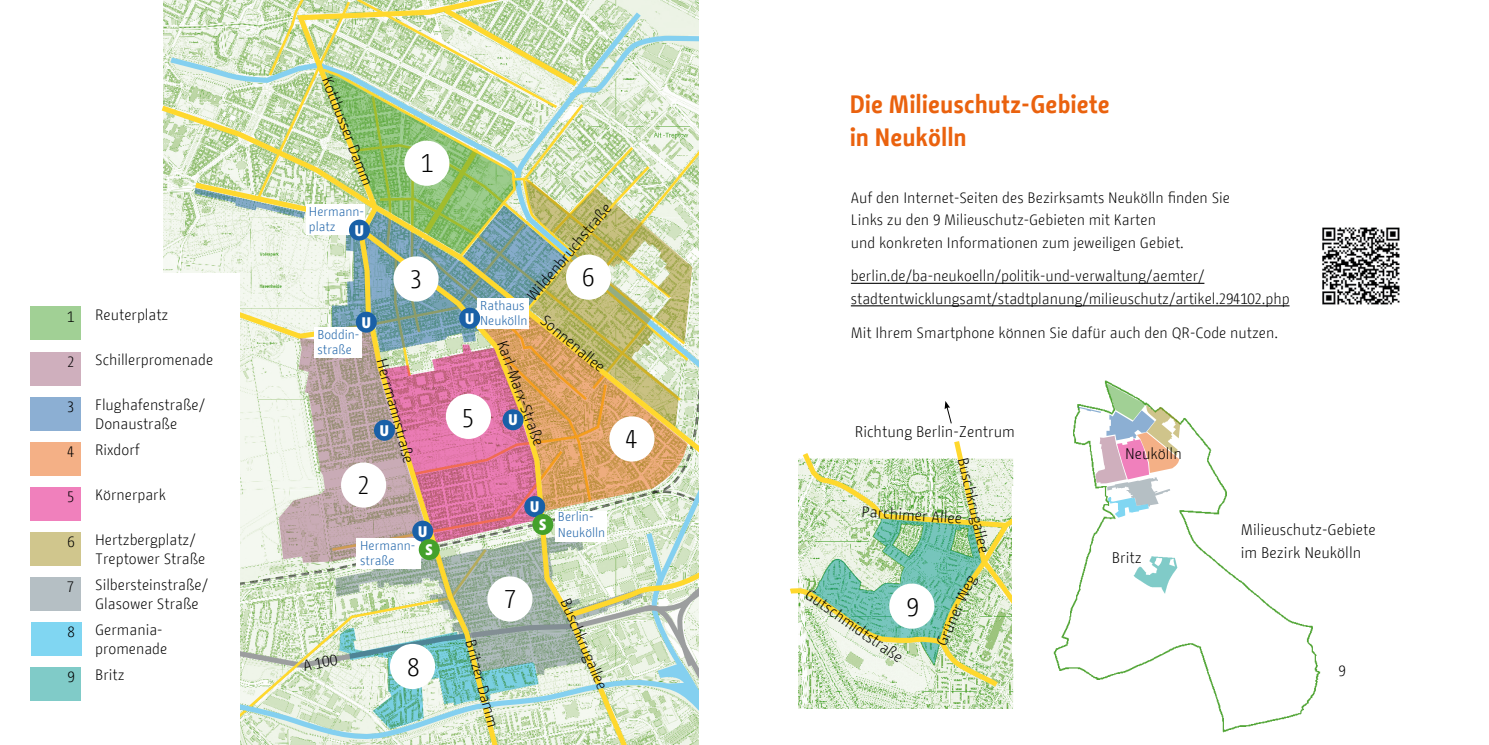
<style>
.page{position:relative;width:1489px;height:745px;background:#fff}
.page>*{position:absolute;margin:0;border:0;box-sizing:border-box;transform-origin:0 0}
.t1{font:300 25.5px "BMF Change";color:#000}
.t2{font:700 25px/33.8px "BMF Change";color:#ea620e}
.t3{font:300 15.25px/22.9px "BMF Change";color:#000}
.t4{font:900 15.25px "BMF Change";color:#fff}
.t5{font:300 15px/18.8px "BMF Change";color:#000}
.t6{font:300 12.75px/15.2px "BMF Change";color:#1960a7}
</style>
<div class="page">
<div style="left:30px;top:577px;width:50px;height:33px;background:#b5bfc4"></div>
<div style="left:31px;top:622px;width:50px;height:33px;background:#80d6f2"></div>
<div style="left:30px;top:666px;width:50px;height:33px;background:#80cbc8"></div>
<div style="left:30px;top:532px;width:50px;height:33px;background:#d0c68d"></div>
<div style="left:30px;top:487px;width:50px;height:33px;background:#f080bc"></div>
<div style="left:30px;top:442px;width:50px;height:33px;background:#f4b086"></div>
<div style="left:30px;top:397px;width:50px;height:33px;background:#8cafd3"></div>
<div style="left:30px;top:352px;width:50px;height:33px;background:#cfafbd"></div>
<div style="left:30px;top:306px;width:50px;height:34px;background:#a1d095"></div>
<img style="left:798px;top:691px;width:215px;height:16px">
<img style="left:1322px;top:227px;width:78px;height:78px">
<svg style="left:790px;top:441px;width:224px;height:250px"></svg>
<svg style="left:161px;top:0;width:538px;height:740px"></svg>
<div style="left:477px;top:298px;width:52px;height:30px;background:#fff"></div>
<div style="left:314px;top:327px;width:47px;height:30px;background:#fff"></div>
<div style="left:356px;top:538px;width:64px;height:30px;background:#fff"></div>
<div style="left:306px;top:205px;width:59px;height:30px;background:#fff"></div>
<div style="left:555px;top:511px;width:51px;height:30px;background:#fff"></div>
<div style="left:459px;top:307px;width:21px;height:21px;background:#1960a7;border-radius:50%"></div>
<div style="left:524px;top:495px;width:21px;height:21px;background:#1960a7;border-radius:50%"></div>
<div style="left:502px;top:409px;width:21px;height:21px;background:#1960a7;border-radius:50%"></div>
<div style="left:374px;top:419px;width:21px;height:21px;background:#1960a7;border-radius:50%"></div>
<div style="left:412px;top:520px;width:21px;height:21px;background:#1960a7;border-radius:50%"></div>
<div style="left:356px;top:311px;width:21px;height:21px;background:#1960a7;border-radius:50%"></div>
<div style="left:349px;top:219px;width:21px;height:21px;background:#1960a7;border-radius:50%"></div>
<div style="left:532px;top:513px;width:21px;height:21px;background:#44a12b;border-radius:50%"></div>
<div style="left:419px;top:538px;width:20px;height:21px;background:#44a12b;border-radius:50%"></div>
<img style="left:1053px;top:380px;width:268px;height:351px">
<img style="left:1130px;top:541px;width:49px;height:69px">
<svg style="left:1078px;top:382px;width:102px;height:135px"></svg>
<hr style="left:850px;top:282px;width:354px;height:2px;background:#000">
<hr style="left:850px;top:305px;width:439px;height:1px;background:#000">
<svg style="left:944px;top:401px;width:8px;height:23px"></svg>
<div style="left:1012px;top:485px;width:26px;height:172px;background:#fff"></div>
<p class="t5" style="left:67px;top:307px;width:8px">1</p>
<p class="t5" style="left:67px;top:352px;width:8px">2</p>
<p class="t5" style="left:67px;top:397px;width:8px">3</p>
<p class="t5" style="left:67px;top:442px;width:9px">4</p>
<p class="t5" style="left:67px;top:487px;width:8px">5</p>
<p class="t5" style="left:67px;top:532px;width:9px">6</p>
<p class="t5" style="left:67px;top:577px;width:8px">7</p>
<p class="t5" style="left:67px;top:622px;width:9px">8</p>
<p class="t5" style="left:67px;top:667px;width:9px">9</p>
<p class="t5" style="left:95px;top:305px;width:75px">Reuterplatz</p>
<p class="t5" style="left:95px;top:350px;width:120px">Schillerpromenade</p>
<p class="t5" style="left:95px;top:395px;width:111px">Flughafenstraße/<br>Donaustraße</p>
<p class="t5" style="left:95px;top:440px;width:46px">Rixdorf</p>
<p class="t5" style="left:95px;top:485px;width:72px">Körnerpark</p>
<p class="t5" style="left:95px;top:530px;width:112px">Hertzbergplatz/<br>Treptower Straße</p>
<p class="t5" style="left:95px;top:575px;width:114px">Silbersteinstraße/<br>Glasower Straße</p>
<p class="t5" style="left:95px;top:620px;width:74px">Germania&shy;promenade</p>
<p class="t5" style="left:95px;top:665px;width:31px">Britz</p>
<p class="t3" style="left:337px;top:73px;width:118px;rotate:69deg">Kottbusser Damm</p>
<p class="t6" style="left:309px;top:204px;width:57px">Hermann&shy;platz</p>
<p class="t4" style="left:355px;top:219px;width:11px">U</p>
<p class="t4" style="left:362px;top:311px;width:11px">U</p>
<p class="t6" style="left:317px;top:326px;width:43px">Boddin&shy;straße</p>
<h1 class="t1" style="left:421px;top:145px;width:12px">1</h1>
<h1 class="t1" style="left:410px;top:261px;width:12px">3</h1>
<h1 class="t1" style="left:358px;top:466px;width:13px">2</h1>
<p class="t3" style="left:392px;top:356px;width:109px;rotate:75deg">Herrmannstraße</p>
<p class="t4" style="left:380px;top:419px;width:11px">U</p>
<p class="t4" style="left:418px;top:520px;width:11px">U</p>
<p class="t6" style="left:360px;top:537px;width:57px">Hermann&shy;straße</p>
<p class="t4" style="left:425px;top:538px;width:9px">S</p>
<p class="t3" style="left:301px;top:654px;width:36px;rotate:-10deg">A 100</p>
<h1 class="t1" style="left:407px;top:648px;width:14px">8</h1>
<p class="t3" style="left:521px;top:291px;width:123px;rotate:-50deg">Wildenbruchstraße</p>
<h1 class="t1" style="left:582px;top:259px;width:14px">6</h1>
<p class="t6" style="left:480px;top:297px;width:49px">Rathaus<br>Neukölln</p>
<p class="t4" style="left:465px;top:307px;width:11px">U</p>
<p class="t3" style="left:550px;top:309px;width:80px;rotate:40deg">Sonnenallee</p>
<p class="t3" style="left:512px;top:336px;width:112px;rotate:70deg">Karl-Marx-Straße</p>
<h1 class="t1" style="left:462px;top:400px;width:13px">5</h1>
<p class="t4" style="left:508px;top:409px;width:11px">U</p>
<h1 class="t1" style="left:625px;top:420px;width:14px">4</h1>
<p class="t4" style="left:530px;top:495px;width:11px">U</p>
<p class="t4" style="left:539px;top:513px;width:9px">S</p>
<p class="t6" style="left:558px;top:509px;width:49px">Berlin-<br>Neukölln</p>
<h1 class="t1" style="left:505px;top:581px;width:13px">7</h1>
<p class="t3" style="left:481px;top:636px;width:91px;rotate:75deg">Britzer Damm</p>
<p class="t3" style="left:575px;top:594px;width:99px;rotate:67deg">Buschkrugallee</p>
<h2 class="t2" style="left:849px;top:87px;width:261px">Die Milieuschutz-Gebiete in Neukölln</h2>
<p class="t5" style="left:850px;top:186px;width:381px;line-height:22.5px">Auf den Internet-Seiten des Bezirksamts Neukölln finden Sie<br>Links zu den 9 Milieuschutz-Gebieten mit Karten<br>und konkreten Informationen zum jeweiligen Gebiet.</p>
<p class="t5" style="left:850px;top:265px;width:440px;line-height:22.5px">berlin.de/ba-neukoelln/politik-und-verwaltung/aemter/ stadtentwicklungsamt/stadtplanung/milieuschutz/artikel.294102.php</p>
<p class="t5" style="left:850px;top:323px;width:429px">Mit Ihrem Smartphone können Sie dafür auch den QR-Code nutzen.</p>
<p class="t3" style="left:854px;top:420px;width:162px">Richtung Berlin-Zentrum</p>
<p class="t3" style="left:973px;top:454px;width:99px;rotate:77deg">Buschkrugallee</p>
<p class="t3" style="left:862px;top:499px;width:102px;rotate:4deg">Parchimer Allee</p>
<p class="t3" style="left:813px;top:583px;width:117px;rotate:35deg">Gutschmidtstraße</p>
<h1 class="t1" style="left:906px;top:588px;width:14px">9</h1>
<p class="t3" style="left:930px;top:640px;width:78px;rotate:-66deg">Grüner Weg</p>
<p class="t3" style="left:1124px;top:442px;width:58px">Neukölln</p>
<p class="t3" style="left:1111px;top:546px;width:31px">Britz</p>
<p class="t3" style="left:1240px;top:518px;width:137px">Milieuschutz-Gebiete im Bezirk Neukölln</p>
<p class="t5" style="left:1338px;top:660px;width:9px">9</p>
</div>
